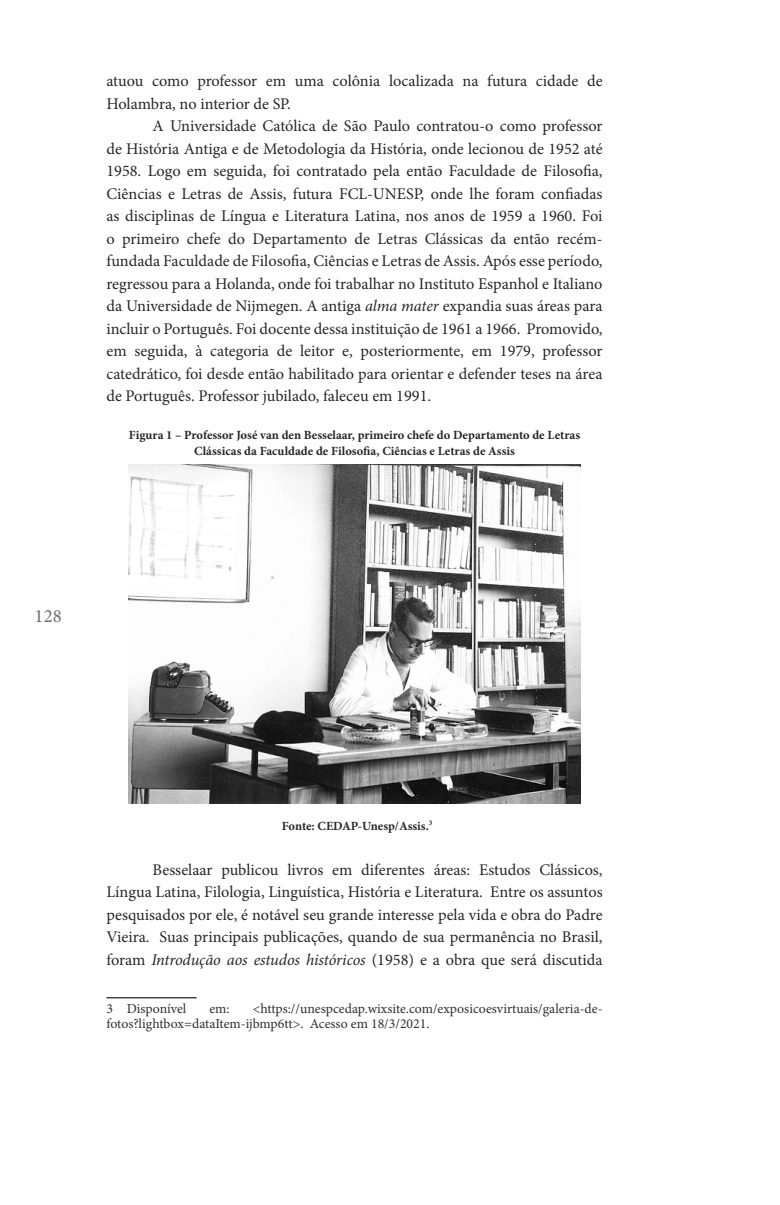
<style>
.page{position:relative;width:780px;height:1205px;background:#fff}
.page>*{position:absolute;margin:0;border:0;box-sizing:border-box;transform-origin:0 0}
.t1{font:18.75px "Minion Pro";color:#6c6d70}
.t2{font:16.25px/22.5px "Minion Pro";color:#282526;text-align:justify}
.t3{font:13.75px/15px "Minion Pro";color:#312f30}
.t4{font:700 12.5px/16.2px "Minion Pro";color:#282526;text-align:center}
.s1{font-style:italic}
</style>
<div class="page">
<img style="left:128px;top:465px;width:452px;height:338px">
<hr style="left:106px;top:997px;width:90px;height:1px;background:#231f20">
<p class="t2" style="left:106px;top:70px;width:497px">atuou como professor em uma colônia localizada na futura cidade de<br>Holambra, no interior de SP.</p>
<p class="t2" style="left:106px;top:115px;width:497px;text-indent:46px">A Universidade Católica de São Paulo contratou-o como professor de História Antiga e de Metodologia da História, onde lecionou de 1952 até 1958. Logo em seguida, foi contratado pela então Faculdade de Filosofia, Ciências e Letras de Assis, futura FCL-UNESP, onde lhe foram confiadas as disciplinas de Língua e Literatura Latina, nos anos de 1959 a 1960. Foi o primeiro chefe do Departamento de Letras Clássicas da então recém&shy;fundada Faculdade de Filosofia, Ciências e Letras de Assis. Após esse período, regressou para a Holanda, onde foi trabalhar no Instituto Espanhol e Italiano da Universidade de Nijmegen. A antiga <span class="s1">alma mater</span> expandia suas áreas para incluir o Português. Foi docente dessa instituição de 1961 a 1966. Promovido, em seguida, à categoria de leitor e, posteriormente, em 1979, professor catedrático, foi desde então habilitado para orientar e defender teses na área de Português. Professor jubilado, faleceu em 1991.</p>
<p class="t4" style="left:129px;top:427px;width:452px">Figura 1 – Professor José van den Besselaar, primeiro chefe do Departamento de Letras<br>Clássicas da Faculdade de Filosofia, Ciências e Letras de Assis</p>
<p class="t1" style="left:35px;top:603px;width:28px">128</p>
<p class="t4" style="left:282px;top:817px;width:152px">Fonte: CEDAP-Unesp/Assis.<sup>3</sup></p>
<p class="t2" style="left:106px;top:858px;width:497px;text-indent:46px">Besselaar publicou livros em diferentes áreas: Estudos Clássicos, Língua Latina, Filologia, Linguística, História e Literatura. Entre os assuntos pesquisados por ele, é notável seu grande interesse pela vida e obra do Padre Vieira. Suas principais publicações, quando de sua permanência no Brasil, foram <span class="s1">Introdução aos estudos históricos</span> (1958) e a obra que será discutida</p>
<p class="t3" style="left:106px;top:1001px;width:81px">3 Disponível</p>
<p class="t3" style="left:209px;top:1001px;width:22px">em:</p>
<p class="t3" style="left:106px;top:1001px;width:497px;text-indent:146px">&lt;https://unespcedap.wixsite.com/exposicoesvirtuais/galeria-de&shy;fotos?lightbox=dataItem-ijbmp6tt&gt;. Acesso em 18/3/2021.</p>
</div>
